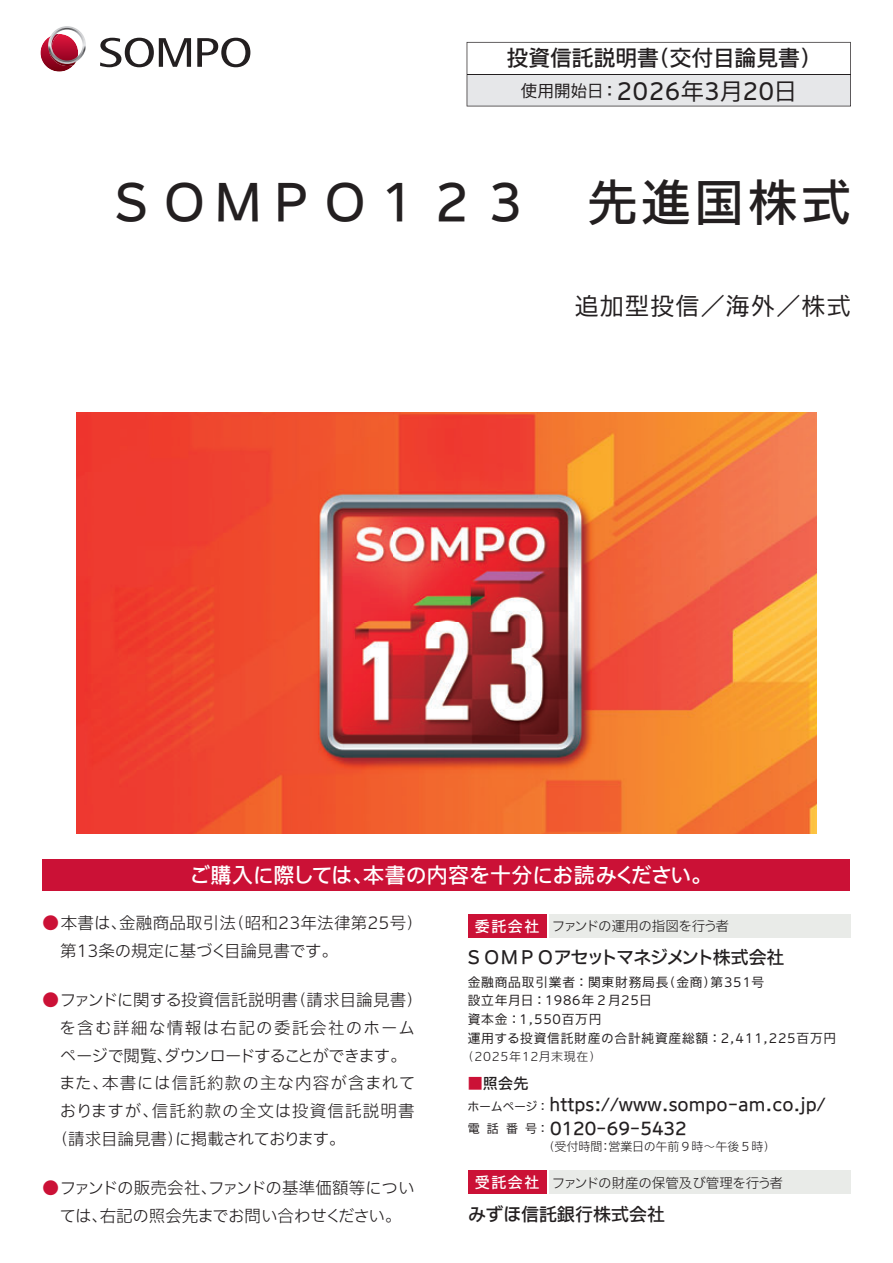
<style>
.page{position:relative;width:893px;height:1263px;background:#fff}
.page>*{position:absolute;margin:0;border:0;box-sizing:border-box;transform-origin:0 0}
.t1{font:49.5px "Iwa UCDA Goth Std Md 90 pv RKSJ H";letter-spacing:.08em;color:#231f20}
.t2{font:24px "Iwa UCDA Goth Std Th 90 pv RKSJ H";letter-spacing:.05em;color:#231f20}
.t3{font:23.25px "Iwa UCDA Goth Std Th 90 pv RKSJ H";letter-spacing:.01em;color:#231f20}
.t4{font:21.75px "Iwa UCDA Goth Std Md 90 pv RKSJ H";color:#231f20}
.t5{font:21px "Iwa UCDA Goth Std Md 90 pv RKSJ H";color:#fff}
.t6{font:18px "Iwa UCDA Goth Std Md 90 pv RKSJ H";letter-spacing:-.055em;color:#231f20}
.t7{font:18px "Iwa UCDA Goth Std Md 90 pv RKSJ H";letter-spacing:-.005em;color:#231f20}
.t8{font:17.25px/24px "Iwa UCDA Goth Std Md 90 pv RKSJ H";color:#231f20}
.t9{font:16.5px/27.8px "Iwa UCDA Goth Std Lt 90 pv RKSJ H";color:#231f20}
.t10{font:16.5px "Iwa UCDA Goth Std Lt 90 pv RKSJ H";letter-spacing:-.06em;color:#231f20}
.t11{font:16.5px "Iwa UCDA Goth Std Lt 90 pv RKSJ H";letter-spacing:.065em;color:#231f20}
.t12{font:16.5px "Iwa UCDA Goth Std Lt 90 pv RKSJ H";letter-spacing:.07em;color:#231f20}
.t13{font:16.5px "Iwa UCDA Goth Std Lt 90 pv RKSJ H";letter-spacing:.08em;color:#231f20}
.t14{font:16.5px "Iwa UCDA Goth Std Lt 90 pv RKSJ H";letter-spacing:-.04em;color:#231f20}
.t15{font:15px "Iwa UCDA Goth Std Md 90 pv RKSJ H";color:#231f20}
.t16{font:13.5px "Iwa UCDA Goth Std Lt 90 pv RKSJ H";letter-spacing:-.02em;color:#231f20}
.t17{font:12.75px/18.8px "Iwa UCDA Goth Std R2 90 pv RKSJ H";letter-spacing:.06em;color:#231f20}
.t18{font:12px "Iwa UCDA Goth Std Lt 90 pv RKSJ H";color:#231f20}
.t19{font:12px "Iwa UCDA Goth Std Lt 90 pv RKSJ H";letter-spacing:.06em;color:#231f20}
.s1{font-size:16.5px}
.s2{color:#cb1136}
.s3{font-family:"Iwa UCDA Goth Std Md 90 pv RKSJ H";font-size:15px;color:#fff}
.s4{font-family:"Iwa UCDA Goth Std R2 90 pv RKSJ H";font-size:12px}
</style>
<div class="page">
<svg style="left:467px;top:42px;width:384px;height:64px"></svg>
<hr style="left:467px;top:74px;width:383px;height:1px;background:#231f20">
<svg style="left:197px;top:38px;width:53px;height:29px"></svg>
<svg style="left:100px;top:38px;width:91px;height:29px"></svg>
<svg style="left:40px;top:34px;width:38px;height:38px"></svg>
<svg style="left:48px;top:26px;width:38px;height:40px"></svg>
<div style="left:549px;top:1171px;width:301px;height:23px;background:#e9ebe8"></div>
<div style="left:468px;top:1171px;width:78px;height:23px;background:#cb1136"></div>
<div style="left:549px;top:914px;width:301px;height:24px;background:#e9ebe8"></div>
<div style="left:468px;top:914px;width:78px;height:24px;background:#cb1136"></div>
<div style="left:43px;top:859px;width:807px;height:32px;background:#cb1136"></div>
<img style="left:77px;top:412px;width:739px;height:421px">
<h3 class="t4" style="left:507px;top:50px;width:316px">投資信託説明書（交付目論見書）</h3>
<h3 class="t3" style="left:521px;top:82px;width:278px"><span class="s1">使用開始日：</span>2026年3月20日</h3>
<h1 class="t1" style="left:107px;top:184px;width:746px">ＳＯＭＰＯ１２３　先進国株式</h1>
<h2 class="t2" style="left:575px;top:296px;width:278px">追加型投信／海外／株式</h2>
<p class="t5" style="left:189px;top:867px;width:525px">ご購入に際しては、本書の内容を十分にお読みください。</p>
<p class="t9" style="left:60px;top:911px;width:364px;text-indent:-18px"><span class="s2">●</span>本書は、金融商品取引法（昭和23年法律第25号）第13条の規定に基づく目論見書です。</p>
<p class="t9" style="left:43px;top:988px;width:382px"><span class="s2">●</span>ファンドに関する投資信託説明書（請求目論見書）</p>
<p class="t13" style="left:60px;top:1021px;width:357px">を含む詳細な情報は右記の委託会社のホーム</p>
<p class="t10" style="left:60px;top:1049px;width:348px">ページで閲覧、ダウンロードすることができます。</p>
<p class="t11" style="left:59px;top:1077px;width:358px">また、本書には信託約款の主な内容が含まれて</p>
<p class="t12" style="left:60px;top:1105px;width:356px">おりますが、信託約款の全文は投資信託説明書</p>
<p class="t14" style="left:52px;top:1132px;width:295px">（請求目論見書）に掲載されております。</p>
<p class="t9" style="left:43px;top:1176px;width:374px;text-align:center"><span class="s2">●</span>ファンドの販売会社、ファンドの基準価額等については、右記の照会先までお問い合わせください。</p>
<p class="t16" style="left:475px;top:921px;width:256px"><span class="s3">委託会社</span> ファンドの運用の指図を行う者</p>
<p class="t6" style="left:465px;top:950px;width:321px">ＳＯＭＰＯアセットマネジメント株式会社</p>
<p class="t17" style="left:468px;top:974px;width:370px">金融商品取引業者：関東財務局長（金商）第351号<br>設立年月日：1986年２月25日<br>資本金：1,550百万円<br>運用する投資信託財産の合計純資産総額：2,411,225百万円</p>
<p class="t19" style="left:462px;top:1052px;width:141px">（2025年12月末現在）</p>
<p class="t15" style="left:468px;top:1077px;width:62px"><span class="s2">■</span>照会先</p>
<p class="t8" style="left:467px;top:1095px;width:360px"><span class="s4">ホームページ：</span>https://www.sompo-am.co.jp/<span class="s4">電話番号：</span>0120-69-5432</p>
<p class="t18" style="left:543px;top:1142px;width:234px">（受付時間：営業日の午前９時～午後５時）</p>
<p class="t16" style="left:475px;top:1178px;width:310px"><span class="s3">受託会社</span> ファンドの財産の保管及び管理を行う者</p>
<p class="t7" style="left:468px;top:1207px;width:199px">みずほ信託銀行株式会社</p>
</div>
